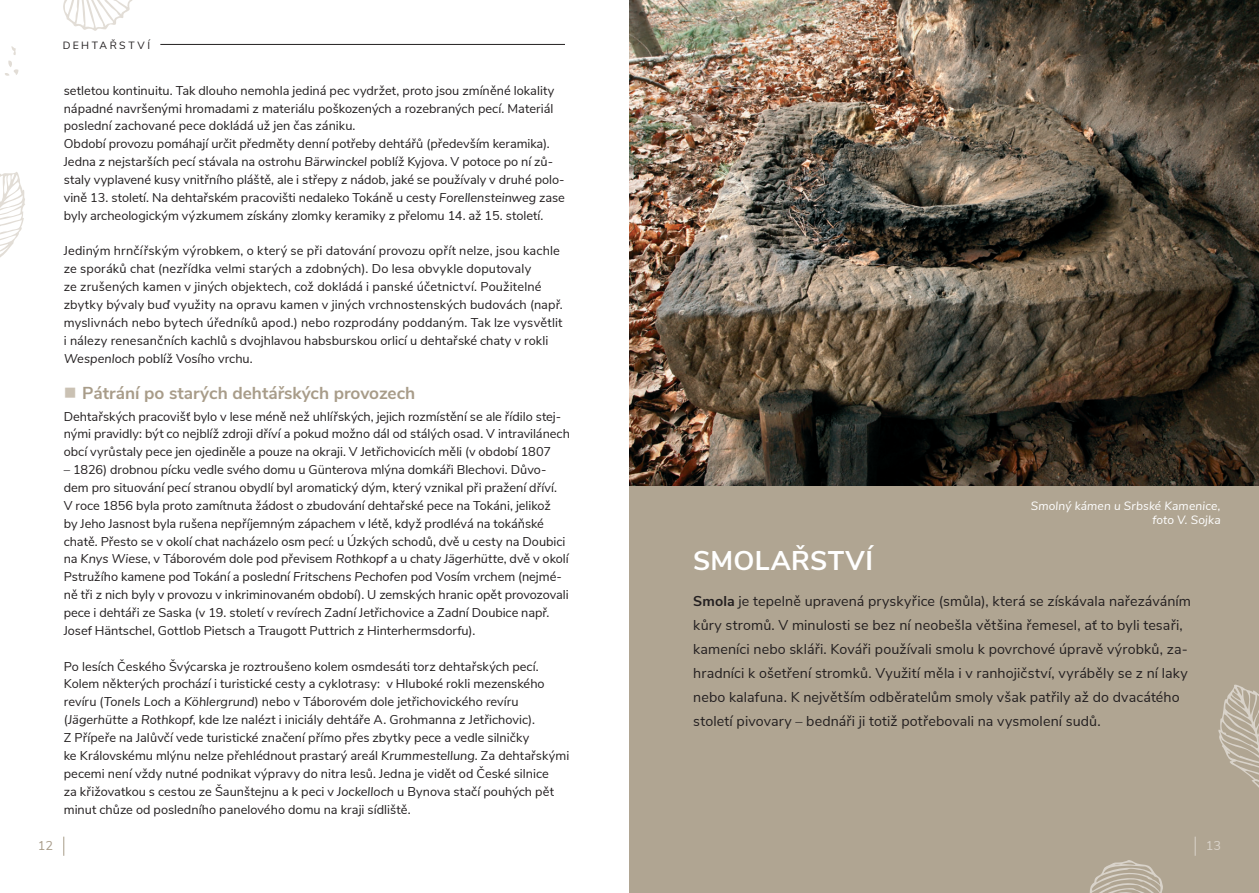
<style>
.page{position:relative;width:1259px;height:893px;background:#fff}
.page>*{position:absolute;margin:0;border:0;box-sizing:border-box;transform-origin:0 0}
.t1{font:700 27px "Nunito Sans";letter-spacing:.015em;color:#fff}
.t2{font:700 17.25px "Nunito Sans";color:#a89c89}
.t3{font:14.25px/24px "Nunito Sans";letter-spacing:.01em;color:#231f20}
.t4{font:12.75px/17.9px "Nunito Sans";color:#231f20}
.t5{font:12.75px "Nunito Sans";color:#a89c89}
.t6{font:12.75px "Nunito Sans";color:#d9d3ca}
.t7{font:italic 12px/14.4px "Nunito Sans";letter-spacing:.015em;color:#fff;text-align:right}
.t8{font:10.5px "Nunito Sans";letter-spacing:.235em;color:#231f20}
.s1{font-style:italic}
.s2{color:#cac1b3}
.s3{font-weight:700}
</style>
<div class="page">
<div style="left:629px;top:0;width:630px;height:893px;background:#b0a592"></div>
<svg style="left:63px;top:837px;width:1px;height:19px"></svg>
<svg style="left:1194px;top:837px;width:1px;height:19px"></svg>
<img style="left:629px;top:0;width:630px;height:485px">
<svg style="left:0;top:172px;width:25px;height:86px"></svg>
<svg style="left:5px;top:46px;width:13px;height:30px"></svg>
<svg style="left:63px;top:0;width:70px;height:31px"></svg>
<svg style="left:1089px;top:860px;width:74px;height:33px"></svg>
<svg style="left:1218px;top:685px;width:41px;height:103px"></svg>
<hr style="left:160px;top:44px;width:405px;height:1px;background:#231f20">
<p class="t8" style="left:63px;top:38px;width:89px">DEHTAŘSTVÍ</p>
<p class="t4" style="left:64px;top:82px;width:503px">setletou kontinuitu. Tak dlouho nemohla jediná pec vydržet, proto jsou zmíněné lokality nápadné navršenými hromadami z materiálu poškozených a rozebraných pecí. Materiál poslední zachované pece dokládá už jen čas zániku.<br>Období provozu pomáhají určit předměty denní potřeby dehtářů (především keramika).<br>Jedna z nejstarších pecí stávala na ostrohu <span class="s1">Bärwinckel</span> poblíž Kyjova. V potoce po ní zů&shy;staly vyplavené kusy vnitřního pláště, ale i střepy z nádob, jaké se používaly v druhé polo&shy;vině 13. století. Na dehtařském pracovišti nedaleko Tokáně u cesty <span class="s1">Forellensteinweg</span> zase byly archeologickým výzkumem získány zlomky keramiky z přelomu 14. až 15. století.</p>
<p class="t4" style="left:64px;top:242px;width:500px">Jediným hrnčířským výrobkem, o který se při datování provozu opřít nelze, jsou kachle ze sporáků chat (nezřídka velmi starých a zdobných). Do lesa obvykle doputovaly<br>ze zrušených kamen v jiných objektech, což dokládá i panské účetnictví. Použitelné zbytky bývaly buď využity na opravu kamen v jiných vrchnostenských budovách (např. myslivnách nebo bytech úředníků apod.) nebo rozprodány poddaným. Tak lze vysvětlit i nálezy renesančních kachlů s dvojhlavou habsburskou orlicí u dehtařské chaty v rokli <span class="s1">Wespenloch</span> poblíž Vosího vrchu.</p>
<h2 class="t2" style="left:64px;top:381px;width:353px"><span class="s2">■</span> Pátrání po starých dehtářských provozech</h2>
<p class="t4" style="left:64px;top:407px;width:507px">Dehtařských pracovišť bylo v lese méně než uhlířských, jejich rozmístění se ale řídilo stej&shy;nými pravidly: být co nejblíž zdroji dříví a pokud možno dál od stálých osad. V intravilánech obcí vyrůstaly pece jen ojediněle a pouze na okraji. V Jetřichovicích měli (v období 1807</p>
<p class="t4" style="left:64px;top:461px;width:506px">– 1826) drobnou pícku vedle svého domu u Günterova mlýna domkáři Blechovi. Důvo&shy;dem pro situování pecí stranou obydlí byl aromatický dým, který vznikal při pražení dříví.<br>V roce 1856 byla proto zamítnuta žádost o zbudování dehtařské pece na Tokáni, jelikož<br>by Jeho Jasnost byla rušena nepříjemným zápachem v létě, když prodlévá na tokáňské chatě. Přesto se v okolí chat nacházelo osm pecí: u Úzkých schodů, dvě u cesty na Doubici na <span class="s1">Knys Wiese</span>, v Táborovém dole pod převisem <span class="s1">Rothkopf</span> a u chaty <span class="s1">Jägerhütte</span>, dvě v okolí Pstružího kamene pod Tokání a poslední <span class="s1">Fritschens Pechofen</span> pod Vosím vrchem (nejmé&shy;ně tři z nich byly v provozu v inkriminovaném období). U zemských hranic opět provozovali pece i dehtáři ze Saska (v 19. století v revírech Zadní Jetřichovice a Zadní Doubice např.<br>Josef Häntschel, Gottlob Pietsch a Traugott Puttrich z Hinterhermsdorfu).</p>
<p class="t4" style="left:64px;top:657px;width:507px">Po lesích Českého Švýcarska je roztroušeno kolem osmdesáti torz dehtařských pecí.<br>Kolem některých prochází i turistické cesty a cyklotrasy: v Hluboké rokli mezenského revíru (<span class="s1">Tonels Loch</span> a <span class="s1">Köhlergrund</span>) nebo v Táborovém dole jetřichovického revíru (<span class="s1">Jägerhütte a Rothkopf</span>, kde lze nalézt i iniciály dehtáře A. Grohmanna z Jetřichovic).<br>Z Přípeře na Jalůvčí vede turistické značení přímo přes zbytky pece a vedle silničky<br>ke Královskému mlýnu nelze přehlédnout prastarý areál <span class="s1">Krummestellung</span>. Za dehtařskými pecemi není vždy nutné podnikat výpravy do nitra lesů. Jedna je vidět od České silnice<br>za křižovatkou s cestou ze Šaunštejnu a k peci v <span class="s1">Jockelloch</span> u Bynova stačí pouhých pět minut chůze od posledního panelového domu na kraji sídliště.</p>
<p class="t7" style="left:1030px;top:499px;width:191px">Smolný kámen u Srbské Kamenice, foto V. Sojka</p>
<h1 class="t1" style="left:693px;top:543px;width:181px">SMOLAŘSTVÍ</h1>
<p class="t3" style="left:693px;top:589px;width:499px"><span class="s3">Smola</span> je tepelně upravená pryskyřice (smůla), která se získávala nařezáváním kůry stromů. V minulosti se bez ní neobešla většina řemesel, ať to byli tesaři, kameníci nebo skláři. Kováři používali smolu k povrchové úpravě výrobků, za&shy;hradníci k ošetření stromků. Využití měla i v ranhojičství, vyráběly se z ní laky nebo kalafuna. K největším odběratelům smoly však patřily až do dvacátého století pivovary – bednáři ji totiž potřebovali na vysmolení sudů.</p>
<p class="t5" style="left:38px;top:837px;width:17px">12</p>
<p class="t6" style="left:1205px;top:837px;width:17px">13</p>
</div>
